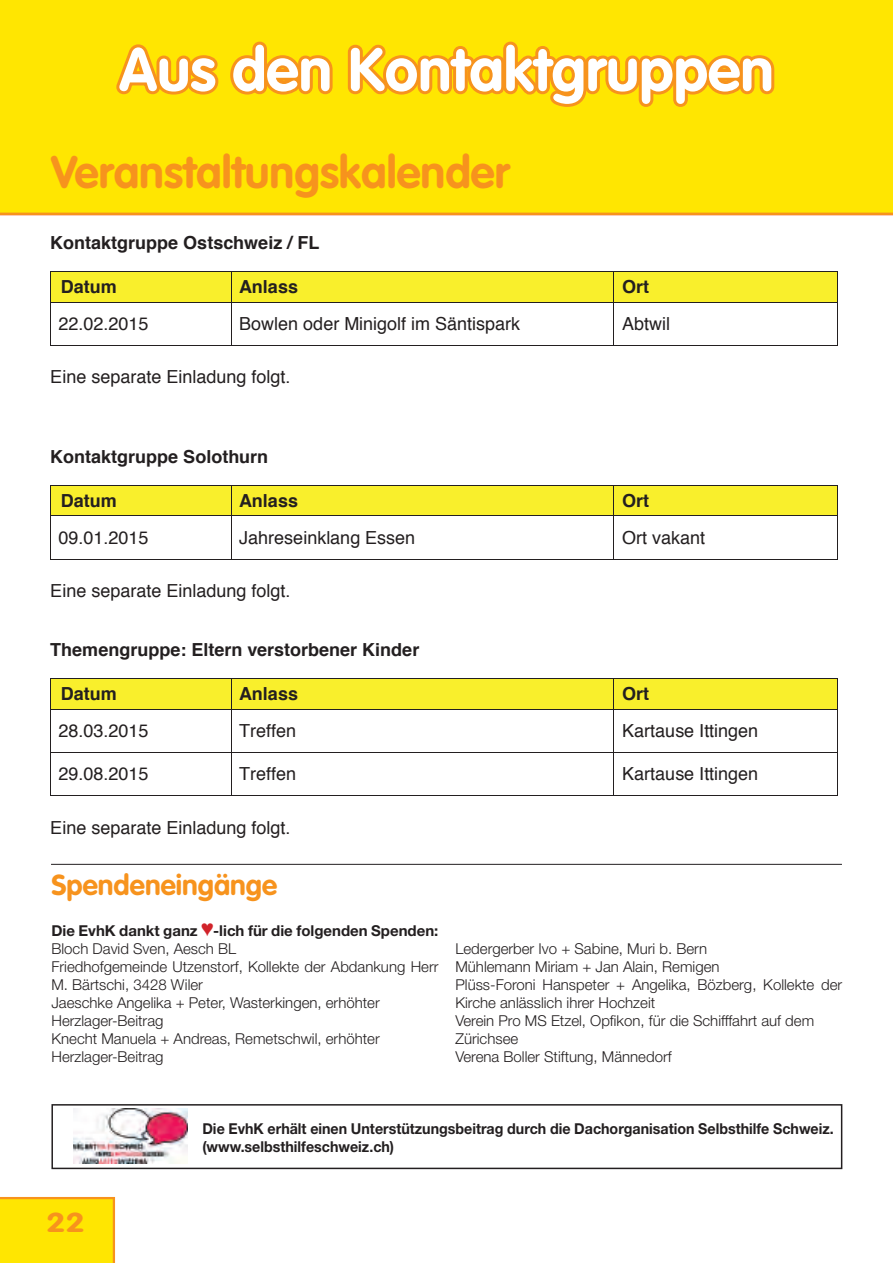
<style>
.page{position:relative;width:893px;height:1263px;background:#fff}
.page>*{position:absolute;margin:0;border:0;box-sizing:border-box;transform-origin:0 0}
.t1{font:700 60px "VAG Rounded Std";color:#fff}
.t2{font:700 45px "VAG Rounded Std";color:#f7931d}
.t3{font:700 28.5px "VAG Rounded Std";color:#f7931d}
.t4{font:700 27px "VAG Rounded Std";color:#f7931d;scale:1.26 1}
.t5{font:18px "Helvetica";color:#231f20}
.t6{font:700 18px "Helvetica";color:#231f20}
.t7{font:300 15px/18px "Helvetica Neue LT Std";color:#231f20}
.t8{font:700 15px/18px "Helvetica Neue LT Std";color:#231f20;scale:.95 1}
.s1{font-weight:700}
.s2{color:#d1232a}
</style>
<div class="page">
<svg style="left:0;top:1197px;width:115px;height:66px;background:#fee102"></svg>
<div style="left:0;top:0;width:893px;height:213px;background:#ffe601"></div>
<hr style="left:0;top:213px;width:893px;height:2px;background:#f7931d">
<svg style="left:116px;top:44px;width:103px;height:51px"></svg>
<svg style="left:230px;top:41px;width:103px;height:54px"></svg>
<svg style="left:347px;top:41px;width:428px;height:66px"></svg>
<img style="left:74px;top:1109px;width:114px;height:55px">
<div style="left:51px;top:1104px;width:791px;height:65px;border:2px solid #231f20"></div>
<hr style="left:51px;top:864px;width:791px;height:1px;background:#231f20">
<div style="left:51px;top:272px;width:180px;height:30px;background:#f9ef2c"></div>
<div style="left:232px;top:272px;width:382px;height:30px;background:#f9ef2c"></div>
<div style="left:614px;top:272px;width:223px;height:30px;background:#f9ef2c"></div>
<hr style="left:51px;top:271px;width:180px;height:1px;background:#231f20">
<hr style="left:231px;top:271px;width:382px;height:1px;background:#231f20">
<hr style="left:614px;top:271px;width:223px;height:1px;background:#231f20">
<hr style="left:50px;top:272px;width:1px;height:30px;background:#231f20">
<hr style="left:231px;top:272px;width:1px;height:30px;background:#231f20">
<hr style="left:613px;top:272px;width:1px;height:30px;background:#231f20">
<hr style="left:837px;top:272px;width:1px;height:30px;background:#231f20">
<hr style="left:51px;top:302px;width:180px;height:1px;background:#231f20">
<hr style="left:231px;top:302px;width:382px;height:1px;background:#231f20">
<hr style="left:614px;top:302px;width:223px;height:1px;background:#231f20">
<hr style="left:50px;top:302px;width:1px;height:43px;background:#231f20">
<hr style="left:51px;top:345px;width:180px;height:1px;background:#231f20">
<hr style="left:231px;top:302px;width:1px;height:43px;background:#231f20">
<hr style="left:231px;top:345px;width:382px;height:1px;background:#231f20">
<hr style="left:613px;top:302px;width:1px;height:43px;background:#231f20">
<hr style="left:614px;top:345px;width:223px;height:1px;background:#231f20">
<hr style="left:837px;top:302px;width:1px;height:43px;background:#231f20">
<div style="left:51px;top:486px;width:180px;height:29px;background:#f9ef2c"></div>
<div style="left:232px;top:486px;width:382px;height:29px;background:#f9ef2c"></div>
<div style="left:614px;top:486px;width:223px;height:29px;background:#f9ef2c"></div>
<hr style="left:51px;top:485px;width:180px;height:1px;background:#231f20">
<hr style="left:231px;top:485px;width:382px;height:1px;background:#231f20">
<hr style="left:614px;top:485px;width:223px;height:1px;background:#231f20">
<hr style="left:50px;top:485px;width:1px;height:30px;background:#231f20">
<hr style="left:231px;top:485px;width:1px;height:30px;background:#231f20">
<hr style="left:613px;top:485px;width:1px;height:30px;background:#231f20">
<hr style="left:837px;top:485px;width:1px;height:30px;background:#231f20">
<hr style="left:51px;top:515px;width:180px;height:1px;background:#231f20">
<hr style="left:231px;top:515px;width:382px;height:1px;background:#231f20">
<hr style="left:614px;top:515px;width:223px;height:1px;background:#231f20">
<hr style="left:50px;top:516px;width:1px;height:43px;background:#231f20">
<hr style="left:51px;top:559px;width:180px;height:1px;background:#231f20">
<hr style="left:231px;top:516px;width:1px;height:43px;background:#231f20">
<hr style="left:231px;top:559px;width:382px;height:1px;background:#231f20">
<hr style="left:613px;top:516px;width:1px;height:43px;background:#231f20">
<hr style="left:614px;top:559px;width:223px;height:1px;background:#231f20">
<hr style="left:837px;top:516px;width:1px;height:43px;background:#231f20">
<div style="left:51px;top:679px;width:180px;height:30px;background:#f9ef2c"></div>
<div style="left:232px;top:679px;width:382px;height:30px;background:#f9ef2c"></div>
<div style="left:614px;top:679px;width:223px;height:30px;background:#f9ef2c"></div>
<hr style="left:51px;top:678px;width:180px;height:1px;background:#231f20">
<hr style="left:231px;top:678px;width:382px;height:1px;background:#231f20">
<hr style="left:614px;top:678px;width:223px;height:1px;background:#231f20">
<hr style="left:50px;top:679px;width:1px;height:30px;background:#231f20">
<hr style="left:231px;top:679px;width:1px;height:30px;background:#231f20">
<hr style="left:613px;top:679px;width:1px;height:30px;background:#231f20">
<hr style="left:837px;top:679px;width:1px;height:30px;background:#231f20">
<hr style="left:51px;top:709px;width:180px;height:1px;background:#231f20">
<hr style="left:231px;top:709px;width:382px;height:1px;background:#231f20">
<hr style="left:614px;top:709px;width:223px;height:1px;background:#231f20">
<hr style="left:50px;top:710px;width:1px;height:42px;background:#231f20">
<hr style="left:231px;top:710px;width:1px;height:42px;background:#231f20">
<hr style="left:613px;top:710px;width:1px;height:42px;background:#231f20">
<hr style="left:837px;top:710px;width:1px;height:42px;background:#231f20">
<hr style="left:51px;top:752px;width:180px;height:1px;background:#231f20">
<hr style="left:231px;top:752px;width:382px;height:1px;background:#231f20">
<hr style="left:614px;top:752px;width:223px;height:1px;background:#231f20">
<hr style="left:50px;top:753px;width:1px;height:42px;background:#231f20">
<hr style="left:51px;top:795px;width:180px;height:1px;background:#231f20">
<hr style="left:231px;top:753px;width:1px;height:42px;background:#231f20">
<hr style="left:231px;top:795px;width:382px;height:1px;background:#231f20">
<hr style="left:613px;top:753px;width:1px;height:42px;background:#231f20">
<hr style="left:614px;top:795px;width:223px;height:1px;background:#231f20">
<hr style="left:837px;top:753px;width:1px;height:42px;background:#231f20">
<h1 class="t1" style="left:119px;top:35px;width:656px">Aus den Kontaktgruppen</h1>
<h2 class="t2" style="left:51px;top:146px;width:460px">Veranstaltungskalender</h2>
<p class="t6" style="left:50px;top:228px;width:271px">Kontaktgruppe Ostschweiz / FL</p>
<p class="t6" style="left:61px;top:272px;width:57px">Datum</p>
<p class="t6" style="left:239px;top:272px;width:60px">Anlass</p>
<p class="t6" style="left:622px;top:272px;width:28px">Ort</p>
<p class="t5" style="left:58px;top:310px;width:92px">22.0 .2015</p>
<p class="t5" style="left:93px;top:310px;width:12px">2</p>
<p class="t5" style="left:239px;top:310px;width:282px">Bowlen oder Minigolf im Säntispark</p>
<p class="t5" style="left:622px;top:310px;width:49px">Abtwil</p>
<p class="t5" style="left:50px;top:363px;width:242px">Eine separate Einladung folgt.</p>
<p class="t6" style="left:50px;top:442px;width:219px">Kontaktgruppe Solothurn</p>
<p class="t6" style="left:61px;top:486px;width:57px">Datum</p>
<p class="t6" style="left:239px;top:486px;width:60px">Anlass</p>
<p class="t6" style="left:622px;top:486px;width:28px">Ort</p>
<p class="t5" style="left:58px;top:523px;width:92px">09.01.2015</p>
<p class="t5" style="left:239px;top:523px;width:178px">Jahreseinklang Essen</p>
<p class="t5" style="left:622px;top:523px;width:85px">Ort vakant</p>
<p class="t5" style="left:50px;top:576px;width:242px">Eine separate Einladung folgt.</p>
<p class="t6" style="left:50px;top:635px;width:371px">Themengruppe: Eltern verstorbener Kinder</p>
<p class="t6" style="left:61px;top:679px;width:57px">Datum</p>
<p class="t6" style="left:239px;top:679px;width:60px">Anlass</p>
<p class="t6" style="left:622px;top:679px;width:28px">Ort</p>
<p class="t5" style="left:58px;top:717px;width:92px">28.03.2015</p>
<p class="t5" style="left:239px;top:717px;width:59px">Treffen</p>
<p class="t5" style="left:622px;top:717px;width:138px">Kartause Ittingen</p>
<p class="t5" style="left:58px;top:760px;width:92px">29.08.2015</p>
<p class="t5" style="left:239px;top:760px;width:59px">Treffen</p>
<p class="t5" style="left:622px;top:760px;width:138px">Kartause Ittingen</p>
<p class="t5" style="left:50px;top:813px;width:242px">Eine separate Einladung folgt.</p>
<h3 class="t3" style="left:51px;top:868px;width:227px">Spendeneingänge</h3>
<p class="t7" style="left:51px;top:921px;width:388px"><span class="s1">Die EvhK dankt ganz</span> <span class="s2">♥</span><span class="s1">-lich für die folgenden Spenden:<br></span>Bloch David Sven, Aesch BL<br>Friedhofgemeinde Utzenstorf, Kollekte der Abdankung Herr M. Bärtschi, 3428 Wiler<br>Jaeschke Angelika + Peter, Wasterkingen, erhöhter Herzlager-Beitrag<br>Knecht Manuela + Andreas, Remetschwil, erhöhter Herzlager-Beitrag</p>
<p class="t7" style="left:455px;top:939px;width:388px">Ledergerber Ivo + Sabine, Muri b. Bern<br>Mühlemann Miriam + Jan Alain, Remigen<br>Plüss-Foroni Hanspeter + Angelika, Bözberg, Kollekte der Kirche anlässlich ihrer Hochzeit<br>Verein Pro MS Etzel, Opfikon, für die Schifffahrt auf dem Zürichsee<br>Verena Boller Stiftung, Männedorf</p>
<h3 class="t4" style="left:46px;top:1206px;width:32px">22</h3>
<p class="t8" style="left:202px;top:1119px;width:666px">Die EvhK erhält einen Unterstützungsbeitrag durch die Dachorganisation Selbsthilfe Schweiz. (www.selbsthilfeschweiz.ch)</p>
</div>
